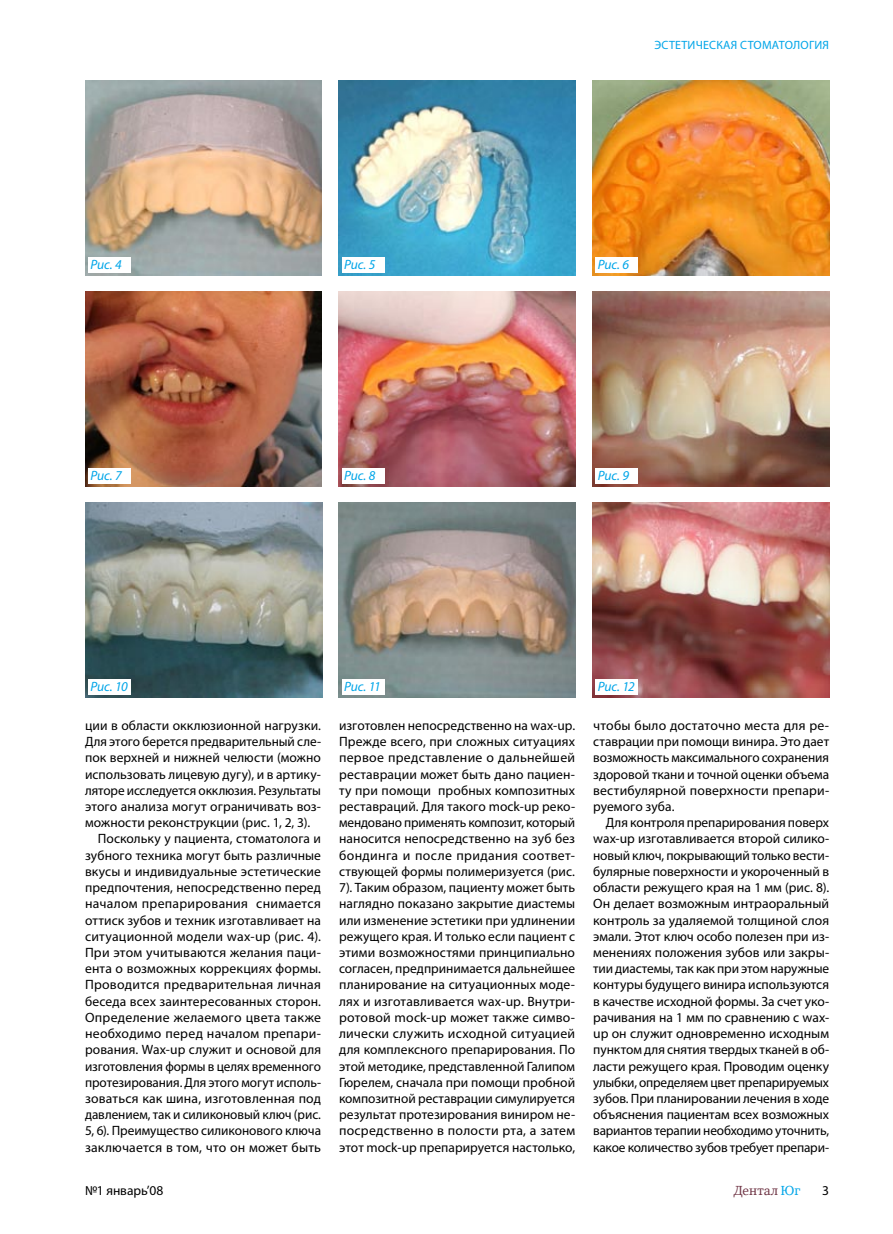
<style>
.page{position:relative;width:893px;height:1234px;background:#fff}
.page>*{position:absolute;margin:0;border:0;box-sizing:border-box;transform-origin:0 0}
.t1{font:13.5px/16.2px "Myriad Pro";letter-spacing:.005em;color:#000;text-align:justify}
.t2{font:italic 13.5px "Myriad Pro";letter-spacing:-.01em;color:#00a5e8}
.t3{font:13.5px "Charter C";color:#6f3545}
.t4{font:12px "Myriad Pro";letter-spacing:.07em;color:#00a5e8}
.s1{color:#00a5e8}
</style>
<div class="page">
<img style="left:85px;top:81px;width:237px;height:194px">
<img style="left:339px;top:292px;width:236px;height:194px">
<img style="left:592px;top:292px;width:237px;height:194px">
<img style="left:339px;top:81px;width:236px;height:194px">
<img style="left:85px;top:292px;width:237px;height:194px">
<img style="left:592px;top:81px;width:237px;height:194px">
<img style="left:339px;top:502px;width:236px;height:195px">
<img style="left:85px;top:502px;width:237px;height:195px">
<img style="left:592px;top:502px;width:237px;height:195px">
<div style="left:88px;top:257px;width:43px;height:15px;background:#fff"></div>
<div style="left:88px;top:468px;width:43px;height:15px;background:#fff"></div>
<div style="left:88px;top:678px;width:43px;height:16px;background:#fff"></div>
<div style="left:342px;top:257px;width:42px;height:15px;background:#fff"></div>
<div style="left:342px;top:468px;width:42px;height:15px;background:#fff"></div>
<div style="left:342px;top:678px;width:42px;height:16px;background:#fff"></div>
<div style="left:595px;top:257px;width:43px;height:15px;background:#fff"></div>
<div style="left:595px;top:468px;width:43px;height:15px;background:#fff"></div>
<div style="left:595px;top:678px;width:43px;height:16px;background:#fff"></div>
<p class="t4" style="left:654px;top:38px;width:176px">Эстетическая стоматология</p>
<p class="t2" style="left:90px;top:256px;width:33px">Рис. 4</p>
<p class="t2" style="left:344px;top:256px;width:33px">Рис. 5</p>
<p class="t2" style="left:598px;top:256px;width:33px">Рис. 6</p>
<p class="t2" style="left:90px;top:467px;width:33px">Рис. 7</p>
<p class="t2" style="left:344px;top:467px;width:33px">Рис. 8</p>
<p class="t2" style="left:598px;top:467px;width:33px">Рис. 9</p>
<p class="t2" style="left:90px;top:677px;width:39px">Рис. 10</p>
<p class="t1" style="left:85px;top:716px;width:237px">ции в области окклюзионной нагрузки.</p>
<p class="t1" style="left:85px;top:733px;width:238px">Для этого берется предварительный сле-</p>
<p class="t1" style="left:85px;top:749px;width:237px">пок верхней и нижней челюсти (можно</p>
<p class="t1" style="left:85px;top:765px;width:238px">использовать лицевую дугу), и в артику-</p>
<p class="t1" style="left:85px;top:781px;width:238px">ляторе исследуется окклюзия. Результаты</p>
<p class="t1" style="left:85px;top:798px;width:238px">этого анализа могут ограничивать воз-</p>
<p class="t1" style="left:85px;top:814px;width:227px">можности реконструкции (рис. 1, 2, 3).</p>
<p class="t1" style="left:98px;top:830px;width:225px">Поскольку у пациента, стоматолога и</p>
<p class="t1" style="left:85px;top:846px;width:238px">зубного техника могут быть различные</p>
<p class="t1" style="left:85px;top:862px;width:237px">вкусы и индивидуальные эстетические</p>
<p class="t1" style="left:85px;top:879px;width:237px">предпочтения, непосредственно перед</p>
<p class="t1" style="left:85px;top:895px;width:237px">началом препарирования снимается</p>
<p class="t1" style="left:85px;top:911px;width:238px">оттиск зубов и техник изготавливает на</p>
<p class="t1" style="left:85px;top:927px;width:238px">ситуационной модели wax-up (рис. 4).</p>
<p class="t1" style="left:85px;top:943px;width:238px">При этом учитываются желания паци-</p>
<p class="t1" style="left:85px;top:960px;width:238px">ента о возможных коррекциях формы.</p>
<p class="t1" style="left:85px;top:976px;width:238px">Проводится предварительная личная</p>
<p class="t1" style="left:85px;top:992px;width:238px">беседа всех заинтересованных сторон.</p>
<p class="t1" style="left:85px;top:1008px;width:237px">Определение желаемого цвета также</p>
<p class="t1" style="left:85px;top:1025px;width:238px">необходимо перед началом препари-</p>
<p class="t1" style="left:85px;top:1041px;width:238px">рования. Wax-up служит и основой для</p>
<p class="t1" style="left:85px;top:1057px;width:238px">изготовления формы в целях временного</p>
<p class="t1" style="left:85px;top:1073px;width:238px">протезирования. Для этого могут исполь-</p>
<p class="t1" style="left:85px;top:1089px;width:238px">зоваться как шина, изготовленная под</p>
<p class="t1" style="left:85px;top:1106px;width:237px">давлением, так и силиконовый ключ (рис.</p>
<p class="t1" style="left:85px;top:1122px;width:238px">5, 6). Преимущество силиконового ключа</p>
<p class="t1" style="left:85px;top:1138px;width:238px">заключается в том, что он может быть</p>
<p class="t2" style="left:344px;top:677px;width:38px">Рис. 11</p>
<p class="t2" style="left:598px;top:677px;width:39px">Рис. 12</p>
<p class="t1" style="left:339px;top:716px;width:238px">изготовлен непосредственно на wax-up.<br>Прежде всего, при сложных ситуациях первое представление о дальнейшей реставрации может быть дано пациен&shy;ту при помощи пробных композитных реставраций. Для такого mock-up реко&shy;мендовано применять композит, который наносится непосредственно на зуб без бондинга и после придания соответ&shy;ствующей формы полимеризуется (рис.<br>7). Таким образом, пациенту может быть наглядно показано закрытие диастемы или изменение эстетики при удлинении режущего края. И только если пациент с этими возможностями принципиально согласен, предпринимается дальнейшее планирование на ситуационных моде&shy;лях и изготавливается wax-up. Внутри&shy;ротовой mock-up может также симво&shy;лически служить исходной ситуацией для комплексного препарирования. По этой методике, представленной Галипом Гюрелем, сначала при помощи пробной композитной реставрации симулируется результат протезирования виниром не&shy;посредственно в полости рта, а затем этот mock-up препарируется настолько,</p>
<p class="t1" style="left:593px;top:716px;width:238px">чтобы было достаточно места для ре&shy;ставрации при помощи винира. Это дает возможность максимального сохранения здоровой ткани и точной оценки объема вестибулярной поверхности препари&shy;руемого зуба.</p>
<p class="t1" style="left:593px;top:814px;width:238px;text-indent:13px">Для контроля препарирования поверх wax-up изготавливается второй силико&shy;новый ключ, покрывающий только вести&shy;булярные поверхности и укороченный в области режущего края на 1 мм (рис. 8).<br>Он делает возможным интраоральный контроль за удаляемой толщиной слоя эмали. Этот ключ особо полезен при из&shy;менениях положения зубов или закры&shy;тии диастемы, так как при этом наружные контуры будущего винира используются в качестве исходной формы. За счет уко&shy;рачивания на 1 мм по сравнению с wax&shy;up он служит одновременно исходным пунктом для снятия твердых тканей в об&shy;ласти режущего края. Проводим оценку улыбки, определяем цвет препарируемых зубов. При планировании лечения в ходе объяснения пациентам всех возможных вариантов терапии необходимо уточнить, какое количество зубов требует препари-</p>
<p class="t1" style="left:85px;top:1181px;width:80px">№1 январь’08</p>
<p class="t3" style="left:734px;top:1182px;width:68px">Дентал <span class="s1">Юг</span></p>
<p class="t1" style="left:822px;top:1181px;width:8px">3</p>
</div>
